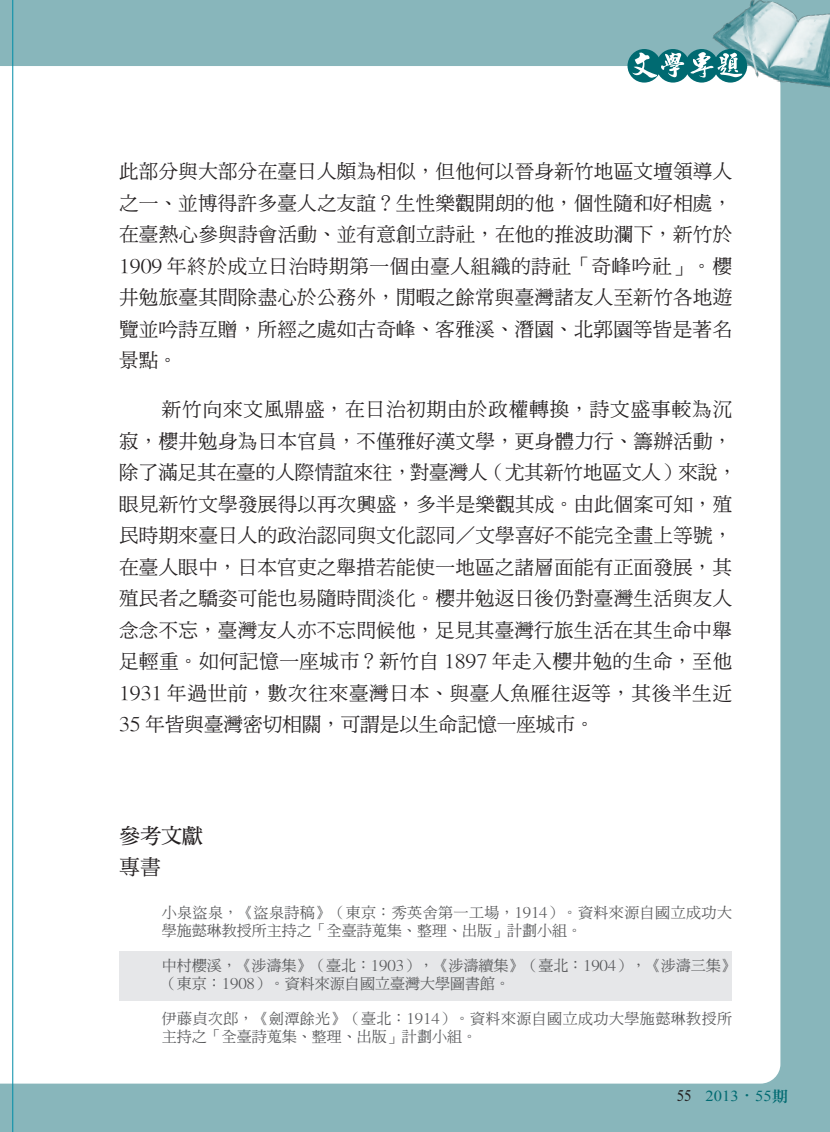
<style>
.page{position:relative;width:830px;height:1132px;background:#fff}
.page>*{position:absolute;margin:0;border:0;box-sizing:border-box;transform-origin:0 0}
.t1{font:21px "DF Ming Bd HKP BF";color:#231f20}
.t2{font:21px "DF Ming Md HKP BF";color:#231f20}
.t3{font:19.5px/31.5px "DF Ming Md HKP BF";letter-spacing:.015em;color:#231f20;text-align:justify}
.t4{font:15.15px "Times New Roman";color:#006a71;scale:1.09 1}
.t5{font:15px/18px "DF Ming Md HKP BF";letter-spacing:.03em;color:#57585a}
.t6{font:15px/18px "DF Ming Md HKP BF";color:#57585a}
.s1{font-family:"DF Li Song Md HK BF";font-size:15px;color:#231f20}
.s2{font-family:"Adobe Ming Std";font-weight:300}
.s3{font-family:"DF Li Song Md HK BF"}
</style>
<div class="page">
<div style="left:0;top:0;width:13px;height:1131px;background:#88b6bb"></div>
<svg style="left:0;top:66px;width:13px;height:1017px;background:#f0f8f9"></svg>
<div style="left:13px;top:0;width:816px;height:1131px;background:#88b6bb"></div>
<div style="left:14px;top:66px;width:766px;height:1017px;background:#fff"></div>
<img style="left:709px;top:0;width:120px;height:91px">
<hr style="left:13px;top:0;width:1px;height:1131px;background:#008da8">
<svg style="left:627px;top:49px;width:33px;height:34px"></svg>
<div style="left:656px;top:49px;width:33px;height:34px;background:#006a71;border-radius:50%"></div>
<div style="left:684px;top:49px;width:34px;height:34px;background:#006a71;border-radius:50%"></div>
<div style="left:713px;top:49px;width:33px;height:34px;background:#006a71;border-radius:50%"></div>
<svg style="left:632px;top:52px;width:51px;height:26px"></svg>
<svg style="left:690px;top:52px;width:52px;height:26px"></svg>
<div style="left:119px;top:950px;width:612px;height:50px;background:#e6e7e9"></div>
<p class="t3" style="left:119px;top:157px;width:614px">此部分與大部分在臺日人頗為相似，但他何以晉身新竹地區文壇領導人之一、並博得許多臺人之友誼？生性樂觀開朗的他，個性隨和好相處，在臺熱心參與詩會活動、並有意創立詩社，在他的推波助瀾下，新竹於1909 年終於成立日治時期第一個由臺人組織的詩社「奇峰吟社」。櫻井勉旅臺其間除盡心於公務外，閒暇之餘常與臺灣諸友人至新竹各地遊覽並吟詩互贈，所經之處如古奇峰、客雅溪、潛園、北郭園等皆是著名景點。</p>
<p class="t3" style="left:119px;top:394px;width:619px;text-align:left;text-indent:43px">新竹向來文風鼎盛，在日治初期由於政權轉換，詩文盛事較為沉寂，櫻井勉身為日本官員，不僅雅好漢文學，更身體力行、籌辦活動，除了滿足其在臺的人際情誼來往，對臺灣人（尤其新竹地區文人）來說，眼見新竹文學發展得以再次興盛，多半是樂觀其成。由此個案可知，殖民時期來臺日人的政治認同與文化認同／文學喜好不能完全畫上等號，在臺人眼中，日本官吏之舉措若能使一地區之諸層面能有正面發展，其殖民者之驕姿可能也易隨時間淡化。櫻井勉返日後仍對臺灣生活與友人念念不忘，臺灣友人亦不忘問候他，足見其臺灣行旅生活在其生命中舉足輕重。如何記憶一座城市？新竹自 1897 年走入櫻井勉的生命，至他1931 年過世前，數次往來臺灣日本、與臺人魚雁往返等，其後半生近35 年皆與臺灣密切相關，可謂是以生命記憶一座城市。</p>
<p class="t1" style="left:119px;top:824px;width:85px">參考文獻</p>
<p class="t2" style="left:119px;top:856px;width:43px">專書</p>
<p class="t5" style="left:162px;top:903px;width:571px">小泉盜泉，《盜泉詩稿》（東京：秀英舍第一工場，1914）。資料來源自國立成功大學施懿琳教授所主持之「全臺詩蒐集、整理、出版」計劃小組。</p>
<p class="t6" style="left:162px;top:956px;width:575px">中村櫻溪，《涉濤集》（臺北：1903），《涉濤續集》（臺北：1904），《涉濤三集》（東京：1908）。資料來源自國立臺灣大學圖書館。</p>
<p class="t5" style="left:162px;top:1009px;width:571px">伊藤貞次郎，《劍潭餘光》（臺北：1914）。資料來源自國立成功大學施懿琳教授所主持之「全臺詩蒐集、整理、出版」計劃小組。</p>
<p class="t4" style="left:676px;top:1084px;width:104px"><span class="s1">55</span> 2013<span class="s2">‧</span>55<span class="s3">期</span></p>
</div>
